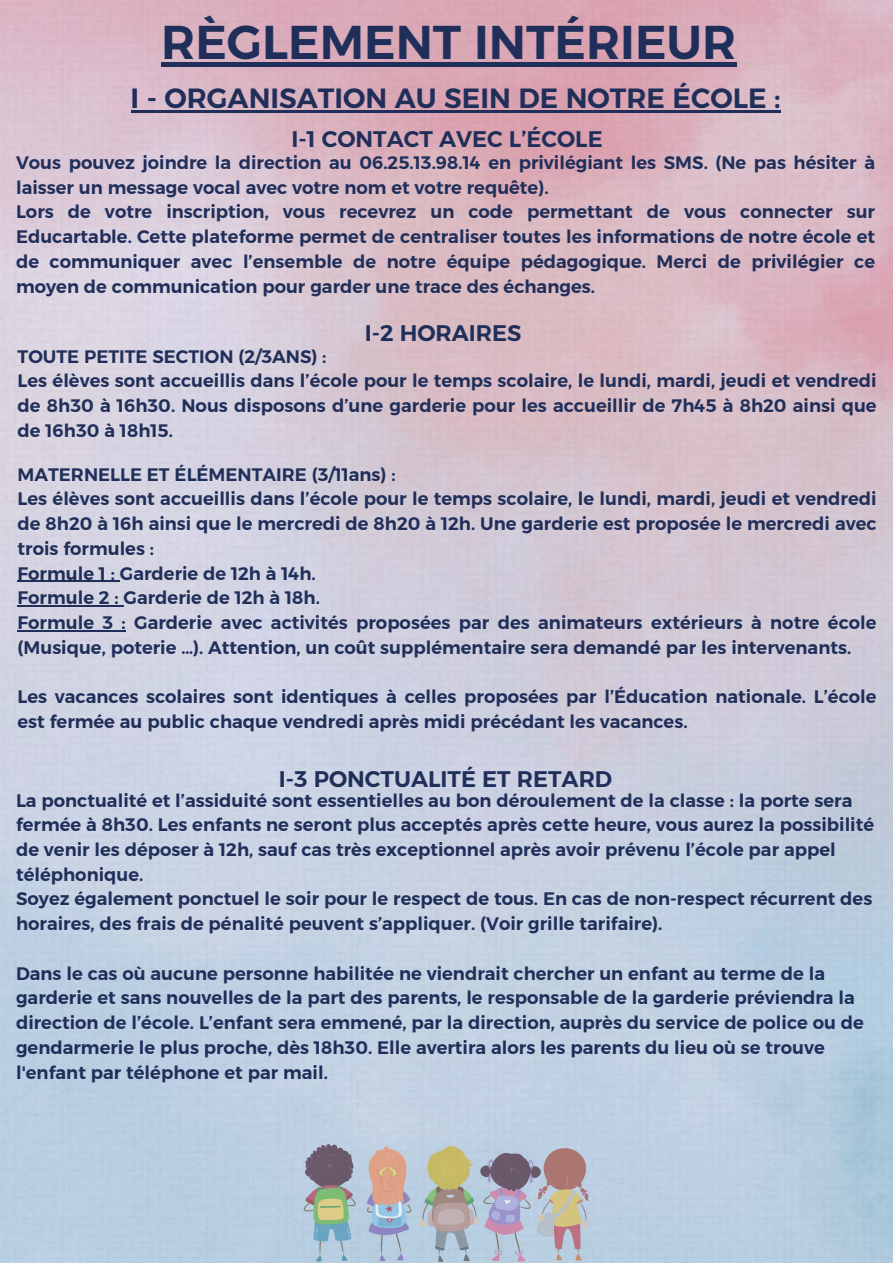
<style>
.page{position:relative;width:893px;height:1264px;background:#fff}
.page>*{position:absolute;margin:0;border:0;box-sizing:border-box;transform-origin:0 0}
.t1{font:700 47.25px "Kief Montaser Semi";color:#202f5a}
.t2{font:700 27.75px "Kief Montaser Semi";color:#202f5a}
.t3{font:700 22.5px "Kief Montaser Semi";color:#202f5a}
.t4{font:700 18px/24.8px "Kief Montaser Semi";color:#202f5a}
</style>
<div class="page">
<img style="left:0;top:0;width:892px;height:1262px">
<svg style="left:303px;top:1143px;width:53px;height:118px"></svg>
<svg style="left:365px;top:1145px;width:46px;height:116px"></svg>
<div style="left:473px;top:1216px;width:5px;height:8px;background:#d7c3ad;border-radius:50%"></div>
<svg style="left:421px;top:1141px;width:56px;height:120px"></svg>
<svg style="left:480px;top:1165px;width:13px;height:12px"></svg>
<svg style="left:483px;top:1147px;width:106px;height:114px"></svg>
<div style="left:161px;top:62px;width:575px;height:5px;background:#202f5a"></div>
<hr style="left:131px;top:110px;width:649px;height:2px;background:#202f5a">
<hr style="left:18px;top:580px;width:102px;height:2px;background:#202f5a">
<hr style="left:18px;top:605px;width:106px;height:1px;background:#202f5a">
<hr style="left:18px;top:630px;width:108px;height:1px;background:#202f5a">
<h1 class="t1" style="left:161px;top:13px;width:576px">RÈGLEMENT INTÉRIEUR</h1>
<h2 class="t2" style="left:131px;top:81px;width:651px">I - ORGANISATION AU SEIN DE NOTRE ÉCOLE :</h2>
<p class="t3" style="left:291px;top:125px;width:313px">I-1 CONTACT AVEC L’ÉCOLE</p>
<p class="t4" style="left:16px;top:150px;width:860px">Vous pouvez joindre la direction au 06.25.13.98.14 en privilégiant les SMS. (Ne pas hésiter à laisser un message vocal avec votre nom et votre requête).<br>Lors de votre inscription, vous recevrez un code permettant de vous connecter sur Educartable. Cette plateforme permet de centraliser toutes les informations de notre école et de communiquer avec l’ensemble de notre équipe pédagogique. Merci de privilégier ce moyen de communication pour garder une trace des échanges.</p>
<p class="t3" style="left:365px;top:319px;width:158px">I-2 HORAIRES</p>
<p class="t4" style="left:18px;top:344px;width:860px">TOUTE PETITE SECTION (2/3ANS) :<br>Les élèves sont accueillis dans l’école pour le temps scolaire, le lundi, mardi, jeudi et vendredi de 8h30 à 16h30. Nous disposons d’une garderie pour les accueillir de 7h45 à 8h20 ainsi que de 16h30 à 18h15.</p>
<p class="t4" style="left:18px;top:462px;width:860px">MATERNELLE ET ÉLÉMENTAIRE (3/11ans) :<br>Les élèves sont accueillis dans l’école pour le temps scolaire, le lundi, mardi, jeudi et vendredi de 8h20 à 16h ainsi que le mercredi de 8h20 à 12h. Une garderie est proposée le mercredi avec trois formules :<br>Formule 1 : Garderie de 12h à 14h.<br>Formule 2 : Garderie de 12h à 18h.<br>Formule 3 : Garderie avec activités proposées par des animateurs extérieurs à notre école (Musique, poterie …). Attention, un coût supplémentaire sera demandé par les intervenants.</p>
<p class="t4" style="left:18px;top:684px;width:860px">Les vacances scolaires sont identiques à celles proposées par l’Éducation nationale. L’école est fermée au public chaque vendredi après midi précédant les vacances.</p>
<p class="t3" style="left:279px;top:765px;width:335px">I-3 PONCTUALITÉ ET RETARD</p>
<p class="t4" style="left:16px;top:787px;width:859px">La ponctualité et l’assiduité sont essentielles au bon déroulement de la classe : la porte sera fermée à 8h30. Les enfants ne seront plus acceptés après cette heure, vous aurez la possibilité de venir les déposer à 12h, sauf cas très exceptionnel après avoir prévenu l’école par appel téléphonique.<br>Soyez également ponctuel le soir pour le respect de tous. En cas de non-respect récurrent des horaires, des frais de pénalité peuvent s’appliquer. (Voir grille tarifaire).</p>
<p class="t4" style="left:16px;top:960px;width:849px">Dans le cas où aucune personne habilitée ne viendrait chercher un enfant au terme de la garderie et sans nouvelles de la part des parents, le responsable de la garderie préviendra la direction de l’école. L’enfant sera emmené, par la direction, auprès du service de police ou de gendarmerie le plus proche, dès 18h30. Elle avertira alors les parents du lieu où se trouve l'enfant par téléphone et par mail.</p>
</div>
